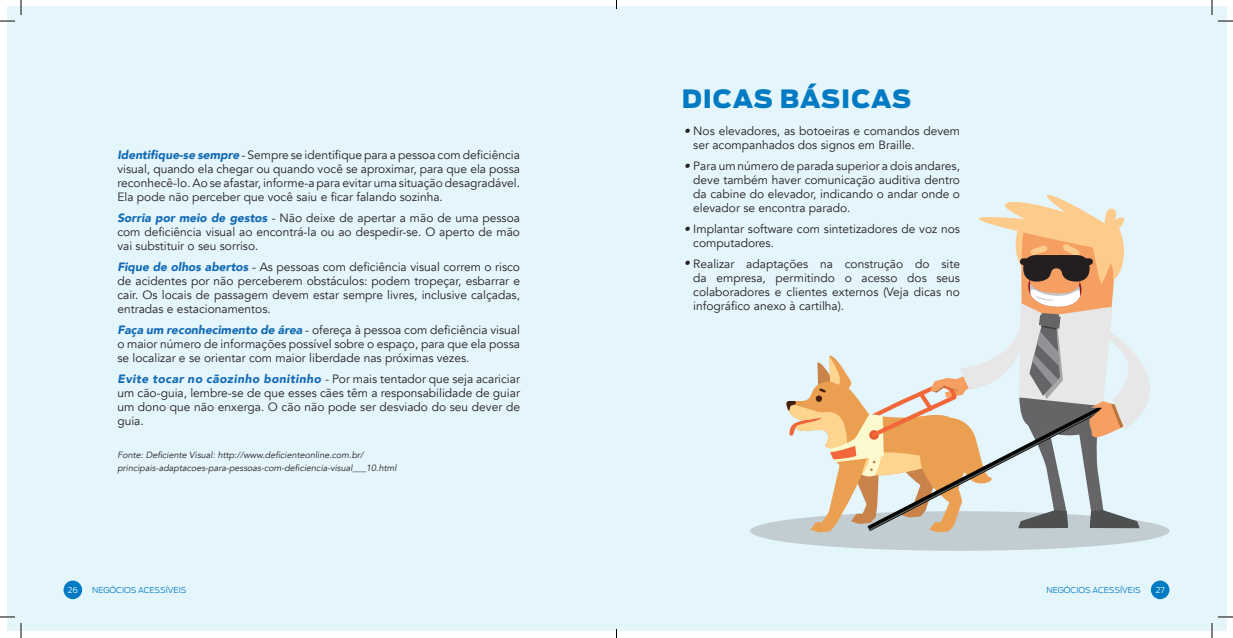
<style>
.page{position:relative;width:1233px;height:638px;background:#fff}
.page>*{position:absolute;margin:0;border:0;box-sizing:border-box;transform-origin:0 0}
.t1{font:900 25px "Ford Antenna";letter-spacing:.025em;color:#007ac2}
.t2{font:12px/14px "Avenir";color:#231f20;text-align:justify}
.t3{font:italic 9px/13.1px "Avenir";color:#231f20}
.t4{font:300 8px "Ford Antenna";color:#007ac2}
.t5{font:300 8px "Ford Antenna";color:#fff}
.s1{font-weight:900;font-style:italic;color:#1169b4}
.s2{font-style:italic}
</style>
<div class="page">
<div style="left:7px;top:7px;width:1219px;height:623px;background:#e4f5fc"></div>
<div style="left:64px;top:580px;width:18px;height:18px;background:#007ac2;border-radius:50%"></div>
<div style="left:1150px;top:580px;width:19px;height:18px;background:#007ac2;border-radius:50%"></div>
<div style="left:750px;top:511px;width:419px;height:39px;background:#c2cdd2;border-radius:50%"></div>
<svg style="left:786px;top:194px;width:382px;height:338px"></svg>
<svg style="left:1218px;top:20px;width:15px;height:2px"></svg>
<svg style="left:1218px;top:616px;width:15px;height:1px"></svg>
<svg style="left:0;top:0;width:22px;height:22px"></svg>
<svg style="left:0;top:616px;width:22px;height:21px"></svg>
<svg style="left:1211px;top:0;width:1px;height:15px"></svg>
<svg style="left:1211px;top:623px;width:1px;height:14px"></svg>
<p class="t2" style="left:117px;top:148px;width:404px"><span class="s1">Identifique-se sempre</span> - Sempre se identifique para a pessoa com deficiência visual, quando ela chegar ou quando você se aproximar, para que ela possa reconhecê-lo. Ao se afastar, informe-a para evitar uma situação desagradável.<br>Ela pode não perceber que você saiu e ficar falando sozinha.</p>
<p class="t2" style="left:117px;top:211px;width:404px"><span class="s1">Sorria por meio de gestos</span> - Não deixe de apertar a mão de uma pessoa com deficiência visual ao encontrá-la ou ao despedir-se. O aperto de mão vai substituir o seu sorriso.</p>
<p class="t2" style="left:117px;top:260px;width:404px"><span class="s1">Fique de olhos abertos</span> - As pessoas com deficiência visual correm o risco de acidentes por não perceberem obstáculos: podem tropeçar, esbarrar e cair. Os locais de passagem devem estar sempre livres, inclusive calçadas, entradas e estacionamentos.</p>
<p class="t2" style="left:117px;top:323px;width:404px"><span class="s1">Faça um reconhecimento de área</span> - ofereça à pessoa com deficiência visual o maior número de informações possível sobre o espaço, para que ela possa se localizar e se orientar com maior liberdade nas próximas vezes.</p>
<p class="t2" style="left:117px;top:372px;width:404px"><span class="s1">Evite tocar no cãozinho bonitinho</span> - Por mais tentador que seja acariciar um cão-guia, lembre-se de que esses cães têm a responsabilidade de guiar um dono que não enxerga. O cão não pode ser desviado do seu dever de guia.</p>
<p class="t3" style="left:117px;top:448px;width:280px">Fonte: Deficiente Visual: http://www.deficienteonline.com.br/ principais-adaptacoes-para-pessoas-com-deficiencia-visual___10.html</p>
<h1 class="t1" style="left:681px;top:75px;width:231px">DICAS BÁSICAS</h1>
<p class="t2" style="left:693px;top:124px;width:268px;text-indent:-9px"><span class="s2">•</span> Nos elevadores, as botoeiras e comandos devem ser acompanhados dos signos em Braille.</p>
<p class="t2" style="left:693px;top:159px;width:268px;text-indent:-9px"><span class="s2">•</span> Para um número de parada superior a dois andares, deve também haver comunicação auditiva dentro da cabine do elevador, indicando o andar onde o elevador se encontra parado.</p>
<p class="t2" style="left:693px;top:222px;width:268px;text-indent:-9px"><span class="s2">•</span> Implantar software com sintetizadores de voz nos computadores.</p>
<p class="t2" style="left:693px;top:257px;width:268px;text-indent:-9px"><span class="s2">•</span> Realizar adaptações na construção do site da empresa, permitindo o acesso dos seus colaboradores e clientes externos (Veja dicas no infográfico anexo à cartilha).</p>
<p class="t5" style="left:68px;top:583px;width:12px">26</p>
<p class="t4" style="left:92px;top:583px;width:96px">NEGÓCIOS ACESSÍVEIS</p>
<p class="t4" style="left:1046px;top:583px;width:96px">NEGÓCIOS ACESSÍVEIS</p>
<p class="t5" style="left:1155px;top:583px;width:10px">27</p>
</div>
